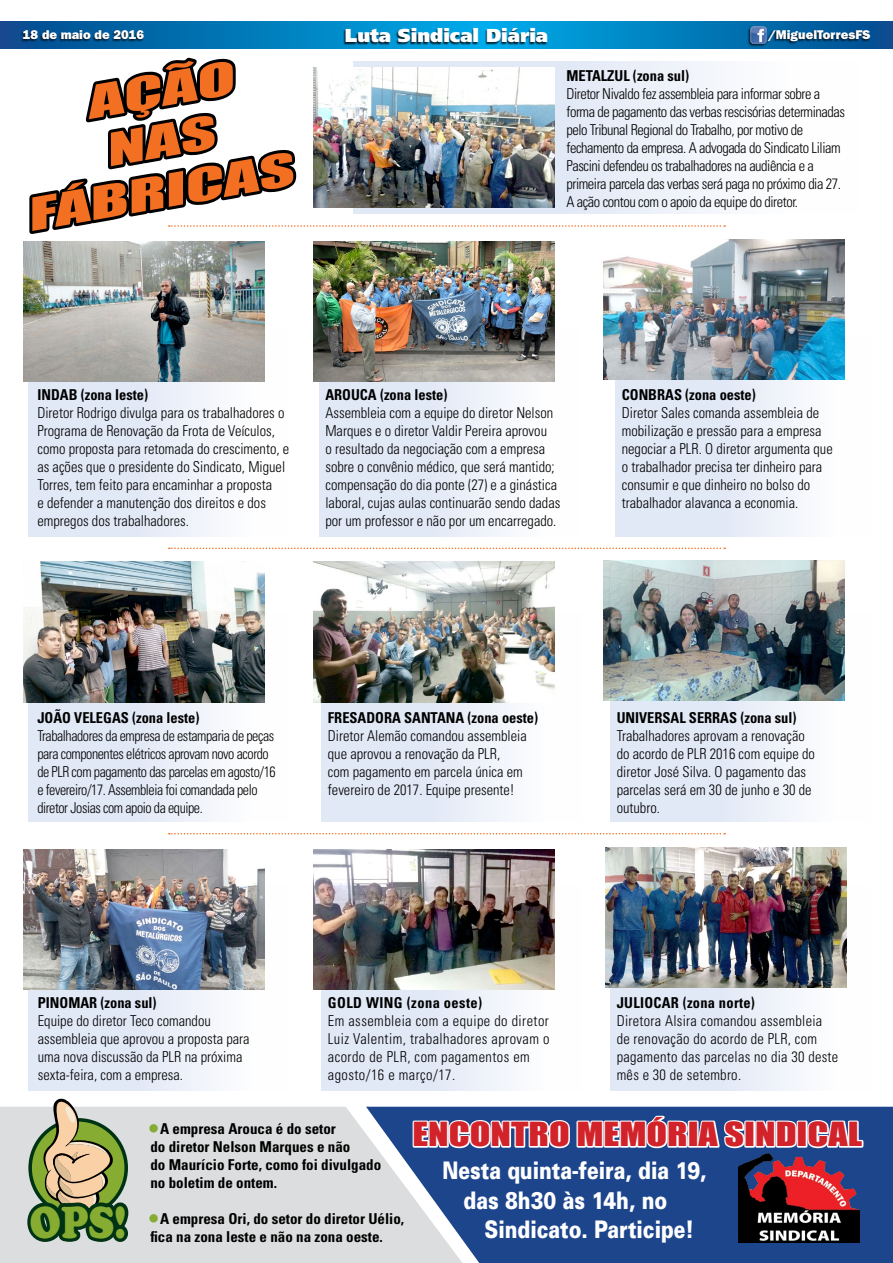
<style>
.page{position:relative;width:893px;height:1263px;background:#fff}
.page>*{position:absolute;margin:0;border:0;box-sizing:border-box;transform-origin:0 0}
.t1{font:44.4px "Cooper Black Std";color:#86ad32;scale:.86 1}
.t2{font:italic 41.7px "Impact";color:#f36f21;scale:1.68 1}
.t3{font:30.45px "Impact";color:#d2232a;scale:1.24 1}
.t4{font:900 24.15px/29.1px "Univers";color:#fff;scale:.79 1}
.t5{font:900 18.75px "Frutiger";color:#fff}
.t6{font:300 condensed 15px/18px "Univers";color:#000;scale:.96 1}
.t7{font:300 condensed 15px/18px "Univers";letter-spacing:-.03em;color:#000;scale:.96 1}
.t8{font:300 condensed 15px/18px "Univers";letter-spacing:-.03em;color:#000;scale:.93 1}
.t9{font:700 condensed 15px/18px "Univers";color:#000}
.t10{font:700 condensed 15px "Univers";color:#000;scale:.96 1}
.t11{font:300 condensed 15px/18px "Univers";letter-spacing:.03em;color:#000;scale:.96 1}
.t12{font:300 condensed 15px/18px "Univers";letter-spacing:.02em;color:#000;scale:.96 1}
.t13{font:700 condensed 15px "Univers";letter-spacing:.03em;color:#000;scale:.96 1}
.t14{font:700 condensed 15px "Univers";letter-spacing:.02em;color:#000;scale:.96 1}
.t15{font:800 12.75px "Franklin Gothic";color:#fff}
.s1{color:#86ad32}
</style>
<div class="page">
<div style="left:0;top:1107px;width:366px;height:156px;background:#dcddde"></div>
<svg style="left:366px;top:1107px;width:527px;height:156px;background:#3f609b"></svg>
<div style="left:615px;top:336px;width:257px;height:201px;background:linear-gradient(to right,#d9e2f4,#fefefe)"></div>
<div style="left:28px;top:328px;width:260px;height:209px;background:linear-gradient(to right,#d9e2f4,#fefefe)"></div>
<div style="left:28px;top:613px;width:260px;height:209px;background:linear-gradient(to right,#d9e2f4,#fefefe)"></div>
<div style="left:610px;top:613px;width:261px;height:209px;background:linear-gradient(to right,#d9e2f4,#fefefe)"></div>
<div style="left:321px;top:613px;width:261px;height:209px;background:linear-gradient(to right,#d9e2f4,#fefefe)"></div>
<div style="left:319px;top:328px;width:261px;height:209px;background:linear-gradient(to right,#d9e2f4,#fefefe)"></div>
<svg style="left:0;top:21px;width:893px;height:27px;background:#0177b7"></svg>
<div style="left:343px;top:28px;width:204px;height:17px;background:#000;opacity:.75"></div>
<div style="left:20px;top:29px;width:124px;height:14px;background:#000;opacity:.75"></div>
<img style="left:24px;top:241px;width:241px;height:140px">
<img style="left:24px;top:562px;width:241px;height:140px">
<img style="left:604px;top:239px;width:241px;height:141px">
<img style="left:604px;top:560px;width:241px;height:140px">
<img style="left:313px;top:241px;width:241px;height:140px">
<img style="left:313px;top:562px;width:241px;height:140px">
<div style="left:28px;top:886px;width:260px;height:205px;background:linear-gradient(to right,#d9e2f4,#fefefe)"></div>
<div style="left:321px;top:886px;width:261px;height:205px;background:linear-gradient(to right,#d9e2f4,#fefefe)"></div>
<div style="left:610px;top:886px;width:261px;height:205px;background:linear-gradient(to right,#d9e2f4,#fefefe)"></div>
<img style="left:24px;top:849px;width:241px;height:140px">
<img style="left:606px;top:847px;width:241px;height:141px">
<img style="left:313px;top:849px;width:241px;height:140px">
<svg style="left:169px;top:547px;width:556px;height:2px"></svg>
<svg style="left:169px;top:833px;width:556px;height:1px"></svg>
<div style="left:765px;top:29px;width:105px;height:15px;background:#000;opacity:.75"></div>
<div style="left:747px;top:26px;width:20px;height:21px;background:#000;opacity:.75"></div>
<img style="left:750px;top:27px;width:17px;height:16px">
<svg style="left:24px;top:1099px;width:108px;height:148px;background:#959e7c"></svg>
<svg style="left:411px;top:1106px;width:336px;height:45px"></svg>
<div style="left:744px;top:1120px;width:11px;height:28px;border:3px solid #fff"></div>
<svg style="left:754px;top:1118px;width:45px;height:31px"></svg>
<div style="left:797px;top:1120px;width:10px;height:28px;border:3px solid #fff"></div>
<svg style="left:805px;top:1106px;width:60px;height:44px"></svg>
<img style="left:738px;top:1151px;width:121px;height:91px">
<div style="left:149px;top:1124px;width:9px;height:8px;border:3px solid #86ad32;border-radius:50%"></div>
<div style="left:149px;top:1214px;width:9px;height:8px;border:3px solid #86ad32;border-radius:50%"></div>
<img style="left:26px;top:39px;width:699px;height:195px">
<p class="t15" style="left:23px;top:27px;width:123px">18 de maio de 2016</p>
<p class="t5" style="left:345px;top:24px;width:205px">Luta Sindical Diária</p>
<h2 class="t2" style="left:81px;top:71px;width:90px;rotate:-10deg">AÇÃO</h2>
<h2 class="t2" style="left:21px;top:183px;width:162px;rotate:-10deg">FÁBRICAS</h2>
<p class="t15" style="left:768px;top:27px;width:104px">/MiguelTorresFS</p>
<p class="t10" style="left:566px;top:66px;width:129px">METALZUL (zona sul)</p>
<p class="t7" style="left:566px;top:84px;width:292px">Diretor Nivaldo fez assembleia para informar sobre a forma de pagamento das verbas rescisórias determinadas pelo Tribunal Regional do Trabalho, por motivo de fechamento da empresa. A advogada do Sindicato Liliam Pascini defendeu os trabalhadores na audiência e a primeira parcela das verbas será paga no próximo dia 27.<br>A ação contou com o apoio da equipe do diretor.</p>
<p class="t10" style="left:37px;top:385px;width:117px">INDAB (zona leste)</p>
<p class="t6" style="left:37px;top:403px;width:264px">Diretor Rodrigo divulga para os trabalhadores o Programa de Renovação da Frota de Veículos, como proposta para retomada do crescimento, e as ações que o presidente do Sindicato, Miguel Torres, tem feito para encaminhar a proposta<br>e defender a manutenção dos direitos e dos empregos dos trabalhadores.</p>
<p class="t10" style="left:325px;top:385px;width:129px">AROUCA (zona leste)</p>
<p class="t6" style="left:325px;top:403px;width:246px">Assembleia com a equipe do diretor Nelson Marques e o diretor Valdir Pereira aprovou<br>o resultado da negociação com a empresa sobre o convênio médico, que será mantido; compensação do dia ponte (27) e a ginástica laboral, cujas aulas continuarão sendo dadas por um professor e não por um encarregado.</p>
<p class="t10" style="left:622px;top:385px;width:141px">CONBRAS (zona oeste)</p>
<p class="t6" style="left:622px;top:403px;width:221px">Diretor Sales comanda assembleia de mobilização e pressão para a empresa negociar a PLR. O diretor argumenta que o trabalhador precisa ter dinheiro para consumir e que dinheiro no bolso do trabalhador alavanca a economia.</p>
<p class="t10" style="left:37px;top:709px;width:170px">JOÃO VELEGAS (zona leste)</p>
<p class="t8" style="left:37px;top:727px;width:258px">Trabalhadores da empresa de estamparia de peças para componentes elétricos aprovam novo acordo de PLR com pagamento das parcelas em agosto/16 e fevereiro/17. Assembleia foi comandada pelo diretor Josias com apoio da equipe.</p>
<p class="t10" style="left:328px;top:709px;width:220px">FRESADORA SANTANA (zona oeste)</p>
<p class="t6" style="left:328px;top:727px;width:209px">Diretor Alemão comandou assembleia que aprovou a renovação da PLR,<br>com pagamento em parcela única em fevereiro de 2017. Equipe presente!</p>
<p class="t10" style="left:617px;top:709px;width:189px">UNIVERSAL SERRAS (zona sul)</p>
<p class="t6" style="left:617px;top:727px;width:208px">Trabalhadores aprovam a renovação do acordo de PLR 2016 com equipe do diretor José Silva. O pagamento das parcelas será em 30 de junho e 30 de outubro.</p>
<p class="t10" style="left:38px;top:994px;width:125px">PINOMAR (zona sul)</p>
<p class="t6" style="left:38px;top:1012px;width:222px">Equipe do diretor Teco comandou assembleia que aprovou a proposta para uma nova discussão da PLR na próxima sexta-feira, com a empresa.</p>
<p class="t13" style="left:328px;top:994px;width:162px">GOLD WING (zona oeste)</p>
<p class="t11" style="left:328px;top:1012px;width:232px">Em assembleia com a equipe do diretor<br>Luiz Valentim, trabalhadores aprovam o acordo de PLR, com pagamentos em agosto/16 e março/17.</p>
<p class="t14" style="left:617px;top:994px;width:145px">JULIOCAR (zona norte)</p>
<p class="t12" style="left:617px;top:1012px;width:232px">Diretora Alsira comandou assembleia de renovação do acordo de PLR, com pagamento das parcelas no dia 30 deste mês e 30 de setembro.</p>
<h1 class="t1" style="left:30px;top:1195px;width:114px">OPS!</h1>
<p class="t9" style="left:150px;top:1119px;width:232px"><span class="s1">•</span> A empresa Arouca é do setor<br>do diretor Nelson Marques e não<br>do Maurício Forte, como foi divulgado no boletim de ontem.</p>
<p class="t9" style="left:150px;top:1209px;width:255px"><span class="s1">•</span> A empresa Ori, do setor do diretor Uélio, fica na zona leste e não na zona oeste.</p>
<h3 class="t3" style="left:413px;top:1110px;width:364px">ENCONTRO MEMÓRIA SINDICAL</h3>
<h3 class="t4" style="left:464px;top:1156px;width:309px;text-indent:-21px">Nesta quinta-feira, dia 19, das 8h30 às 14h, no</h3>
<h3 class="t4" style="left:485px;top:1214px;width:267px">Sindicato. Participe!</h3>
</div>
